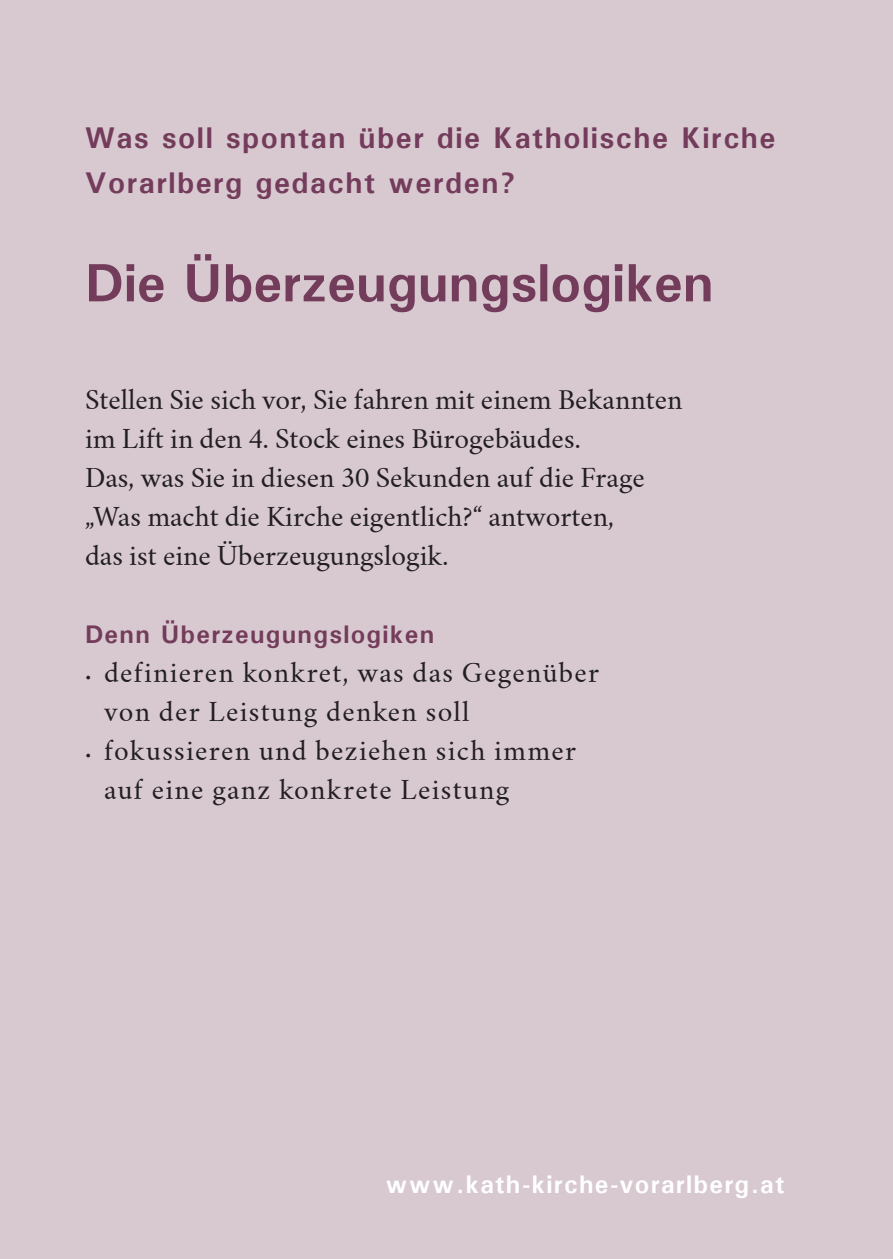
<style>
.page{position:relative;width:893px;height:1259px;background:#d8c9d1}
.page>*{position:absolute;margin:0;border:0;box-sizing:border-box;transform-origin:0 0}
.t1{font:700 54px "Univers";color:#743c5b}
.t2{font:700 30px/45px "Univers";letter-spacing:.05em;color:#743c5b}
.t3{font:25.5px/39px "Crimson Text";color:#231f20}
.t4{font:25.5px/39px "Crimson Text";letter-spacing:.05em;color:#231f20}
.t5{font:700 25.5px "Univers";letter-spacing:.05em;color:#fff}
.t6{font:700 25.5px "Univers";letter-spacing:.05em;color:#743c5b}
.s1{font-size:15px}
</style>
<div class="page">
<p class="t2" style="left:85px;top:115px;width:692px">Was soll spontan über die Katholische Kirche<br>Vorarlberg gedacht werden?</p>
<h1 class="t1" style="left:85px;top:248px;width:630px">Die Überzeugungslogiken</h1>
<p class="t3" style="left:85px;top:381px;width:599px">Stellen Sie sich vor, Sie fahren mit einem Bekannten im Lift in den 4. Stock eines Bürogebäudes.<br>Das, was Sie in diesen 30 Sekunden auf die Frage „Was macht die Kirche eigentlich?“ antworten,<br>das ist eine Überzeugungslogik.</p>
<p class="t6" style="left:85px;top:618px;width:351px">Denn Überzeugungslogiken</p>
<p class="t4" style="left:104px;top:654px;width:497px;text-indent:-19px"><span class="s1">•</span> definieren konkret, was das Gegenüber von der Leistung denken soll</p>
<p class="t4" style="left:104px;top:732px;width:474px;text-indent:-19px"><span class="s1">•</span> fokussieren und beziehen sich immer auf eine ganz konkrete Leistung</p>
<p class="t5" style="left:386px;top:1168px;width:400px">www.kath-kirche-vorarlberg.at</p>
</div>
